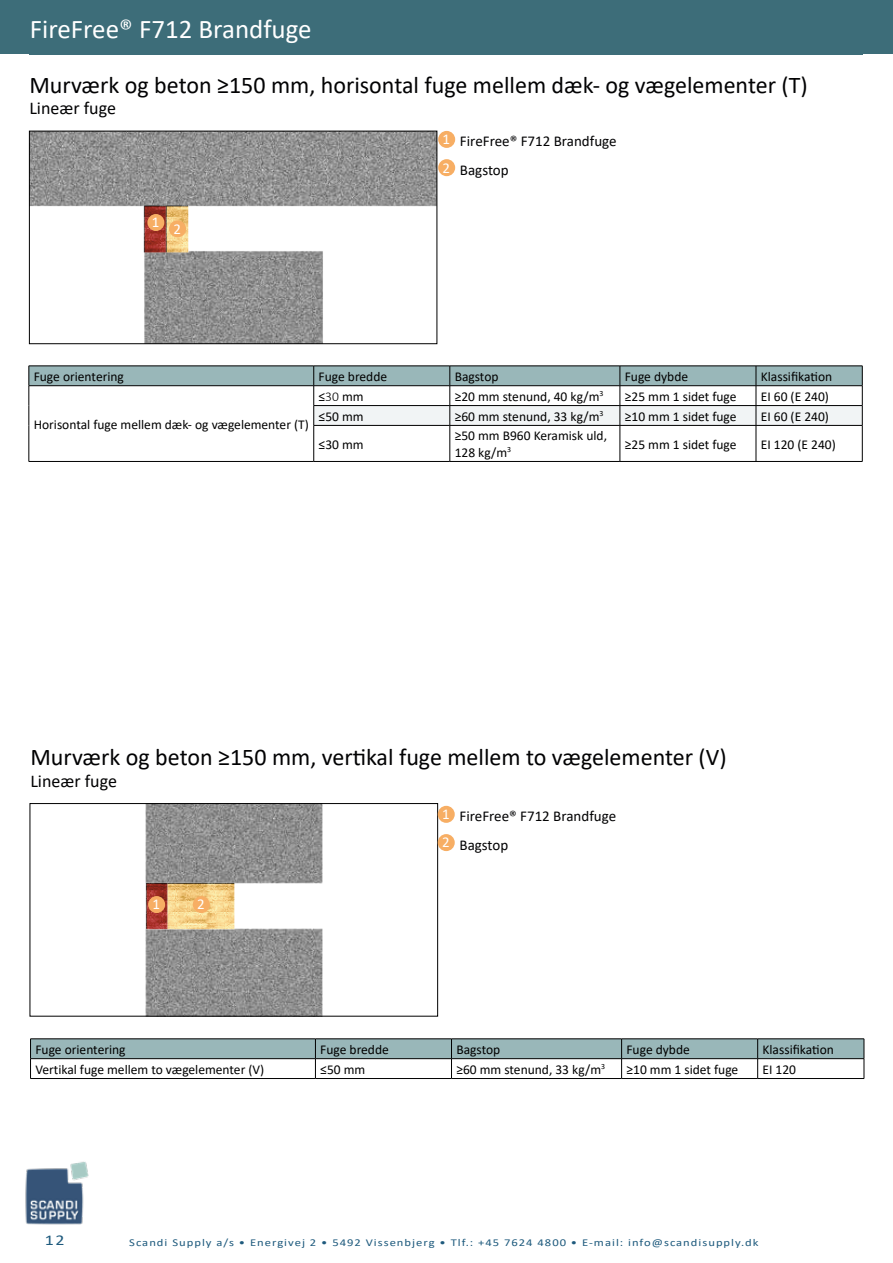
<style>
.page{position:relative;width:893px;height:1263px;background:#fff}
.page>*{position:absolute;margin:0;border:0;box-sizing:border-box;transform-origin:0 0}
.t1{font:27px "Calibri";color:#fff}
.t2{font:24px "Calibri";color:#020203}
.t3{font:18px "Calibri";color:#020203}
.t4{font:15px "Calibri";color:#020203}
.t5{font:15px "Calibri";color:#fff}
.t6{font:15px "Calibri";color:#1e5a7d;scale:1.2 1}
.t7{font:13.5px/16.2px "Calibri";color:#000}
.t8{font:10.5px "Calibri";letter-spacing:.08em;color:#1e5a7d;scale:1.2 1}
.s1{color:#fff}
.s2{font-weight:300}
</style>
<div class="page">
<img style="left:31px;top:133px;width:404px;height:74px">
<img style="left:87px;top:195px;width:292px;height:147px">
<img style="left:88px;top:148px;width:22px;height:160px">
<img style="left:110px;top:148px;width:136px;height:160px">
<div style="left:29px;top:131px;width:408px;height:213px;border:1px solid #000"></div>
<img style="left:145px;top:939px;width:178px;height:75px">
<img style="left:145px;top:805px;width:178px;height:134px">
<img style="left:145px;top:826px;width:145px;height:159px">
<div style="left:30px;top:803px;width:408px;height:213px;border:1px solid #000"></div>
<div style="left:0;top:0;width:893px;height:54px;background:#3d6d79"></div>
<img style="left:25px;top:1161px;width:64px;height:64px">
<svg style="left:29px;top:366px;width:834px;height:59px"></svg>
<hr style="left:29px;top:425px;width:1px;height:36px;background:#000">
<hr style="left:314px;top:425px;width:136px;height:1px;background:#000">
<hr style="left:313px;top:426px;width:1px;height:35px;background:#000">
<hr style="left:450px;top:425px;width:170px;height:1px;background:#000">
<hr style="left:450px;top:426px;width:1px;height:35px;background:#000">
<hr style="left:620px;top:425px;width:136px;height:1px;background:#000">
<hr style="left:620px;top:426px;width:1px;height:35px;background:#000">
<hr style="left:756px;top:425px;width:106px;height:1px;background:#000">
<hr style="left:756px;top:426px;width:1px;height:35px;background:#000">
<hr style="left:862px;top:426px;width:1px;height:35px;background:#000">
<hr style="left:29px;top:461px;width:285px;height:1px;background:#000">
<hr style="left:314px;top:461px;width:136px;height:1px;background:#000">
<hr style="left:450px;top:461px;width:170px;height:1px;background:#000">
<hr style="left:620px;top:461px;width:136px;height:1px;background:#000">
<hr style="left:756px;top:461px;width:106px;height:1px;background:#000">
<hr style="left:30px;top:1038px;width:285px;height:1px;background:#000">
<hr style="left:315px;top:1038px;width:136px;height:1px;background:#000">
<hr style="left:451px;top:1038px;width:171px;height:1px;background:#000">
<hr style="left:622px;top:1038px;width:136px;height:1px;background:#000">
<hr style="left:758px;top:1038px;width:106px;height:1px;background:#000">
<svg style="left:30px;top:1039px;width:835px;height:39px"></svg>
<hr style="left:30px;top:1078px;width:285px;height:1px;background:#000">
<hr style="left:315px;top:1078px;width:136px;height:1px;background:#000">
<hr style="left:451px;top:1078px;width:171px;height:1px;background:#000">
<hr style="left:622px;top:1078px;width:136px;height:1px;background:#000">
<hr style="left:758px;top:1078px;width:106px;height:1px;background:#000">
<div style="left:438px;top:131px;width:17px;height:17px;background:#f7ae64;border-radius:50%"></div>
<div style="left:438px;top:806px;width:17px;height:17px;background:#f7ae64;border-radius:50%"></div>
<div style="left:147px;top:214px;width:17px;height:17px;background:#f7ae64;border-radius:50%"></div>
<div style="left:148px;top:896px;width:17px;height:17px;background:#f7ae64;border-radius:50%"></div>
<div style="left:438px;top:159px;width:17px;height:17px;background:#f7ae64;border-radius:50%"></div>
<div style="left:438px;top:834px;width:17px;height:17px;background:#f7ae64;border-radius:50%"></div>
<div style="left:169px;top:220px;width:17px;height:17px;background:#f7ae64;border-radius:50%"></div>
<div style="left:193px;top:896px;width:17px;height:17px;background:#f7ae64;border-radius:50%"></div>
<h1 class="t1" style="left:30px;top:10px;width:283px">FireFree® F712 Brandfuge</h1>
<h2 class="t2" style="left:29px;top:68px;width:780px">Murværk og beton ≥150 mm, horisontal fuge mellem dæk- og vægelementer (T)</h2>
<h3 class="t3" style="left:29px;top:96px;width:107px">Lineær fuge <span class="s1">m</span></h3>
<p class="t5" style="left:152px;top:212px;width:9px">1</p>
<p class="t5" style="left:173px;top:218px;width:9px">2</p>
<p class="t5" style="left:443px;top:129px;width:9px">1</p>
<p class="t5" style="left:443px;top:157px;width:9px">2</p>
<p class="t4" style="left:460px;top:131px;width:158px">FireFree® F712 Brandfuge</p>
<p class="t4" style="left:460px;top:159px;width:50px">Bagstop</p>
<p class="t7" style="left:34px;top:368px;width:92px">Fuge orientering</p>
<p class="t7" style="left:319px;top:368px;width:70px">Fuge bredde</p>
<p class="t7" style="left:455px;top:368px;width:45px">Bagstop</p>
<p class="t7" style="left:625px;top:368px;width:65px">Fuge dybde</p>
<p class="t7" style="left:761px;top:368px;width:73px">Klassifikation</p>
<p class="t7" style="left:34px;top:416px;width:277px">Horisontal fuge mellem dæk- og vægelementer (T)</p>
<p class="t7" style="left:319px;top:388px;width:47px">≤<span class="s2">30</span> mm</p>
<p class="t7" style="left:455px;top:388px;width:150px">≥20 mm stenund, 40 kg/m<sup>3</sup></p>
<p class="t7" style="left:625px;top:388px;width:113px">≥25 mm 1 sidet fuge</p>
<p class="t7" style="left:761px;top:388px;width:70px">EI 60 (E 240)</p>
<p class="t7" style="left:319px;top:408px;width:47px">≤50 mm</p>
<p class="t7" style="left:455px;top:408px;width:150px">≥60 mm stenund, 33 kg/m<sup>3</sup></p>
<p class="t7" style="left:625px;top:408px;width:113px">≥10 mm 1 sidet fuge</p>
<p class="t7" style="left:761px;top:408px;width:70px">EI 60 (E 240)</p>
<p class="t7" style="left:319px;top:436px;width:47px">≤30 mm</p>
<p class="t7" style="left:455px;top:427px;width:154px">≥50 mm B960 Keramisk uld,<br>128 kg/m<sup>3</sup></p>
<p class="t7" style="left:625px;top:436px;width:113px">≥25 mm 1 sidet fuge</p>
<p class="t7" style="left:761px;top:436px;width:76px">EI 120 (E 240)</p>
<h2 class="t2" style="left:30px;top:740px;width:698px">Murværk og beton ≥150 mm, vertikal fuge mellem to vægelementer (V)</h2>
<h3 class="t3" style="left:30px;top:768px;width:102px">Lineær fuge<span class="s1">m</span></h3>
<p class="t5" style="left:153px;top:894px;width:9px">1</p>
<p class="t5" style="left:197px;top:894px;width:9px">2</p>
<p class="t5" style="left:442px;top:804px;width:9px">1</p>
<p class="t5" style="left:442px;top:832px;width:9px">2</p>
<p class="t4" style="left:459px;top:806px;width:158px">FireFree® F712 Brandfuge</p>
<p class="t4" style="left:459px;top:834px;width:50px">Bagstop</p>
<p class="t7" style="left:35px;top:1041px;width:92px">Fuge orientering</p>
<p class="t7" style="left:320px;top:1041px;width:70px">Fuge bredde</p>
<p class="t7" style="left:456px;top:1041px;width:45px">Bagstop</p>
<p class="t7" style="left:626px;top:1041px;width:65px">Fuge dybde</p>
<p class="t7" style="left:762px;top:1041px;width:73px">Klassifikation</p>
<p class="t7" style="left:35px;top:1061px;width:230px">Vertikal fuge mellem to vægelementer (V)</p>
<p class="t7" style="left:320px;top:1061px;width:47px">≤50 mm</p>
<p class="t7" style="left:456px;top:1061px;width:150px">≥60 mm stenund, 33 kg/m<sup>3</sup></p>
<p class="t7" style="left:626px;top:1061px;width:113px">≥10 mm 1 sidet fuge</p>
<p class="t7" style="left:762px;top:1061px;width:35px">EI 120</p>
<p class="t6" style="left:45px;top:1230px;width:18px">12</p>
<p class="t8" style="left:129px;top:1235px;width:526px">Scandi Supply a/s • Energivej 2 • 5492 Vissenbjerg • Tlf.: +45 7624 4800 • E-mail: info@scandisupply.dk</p>
</div>
